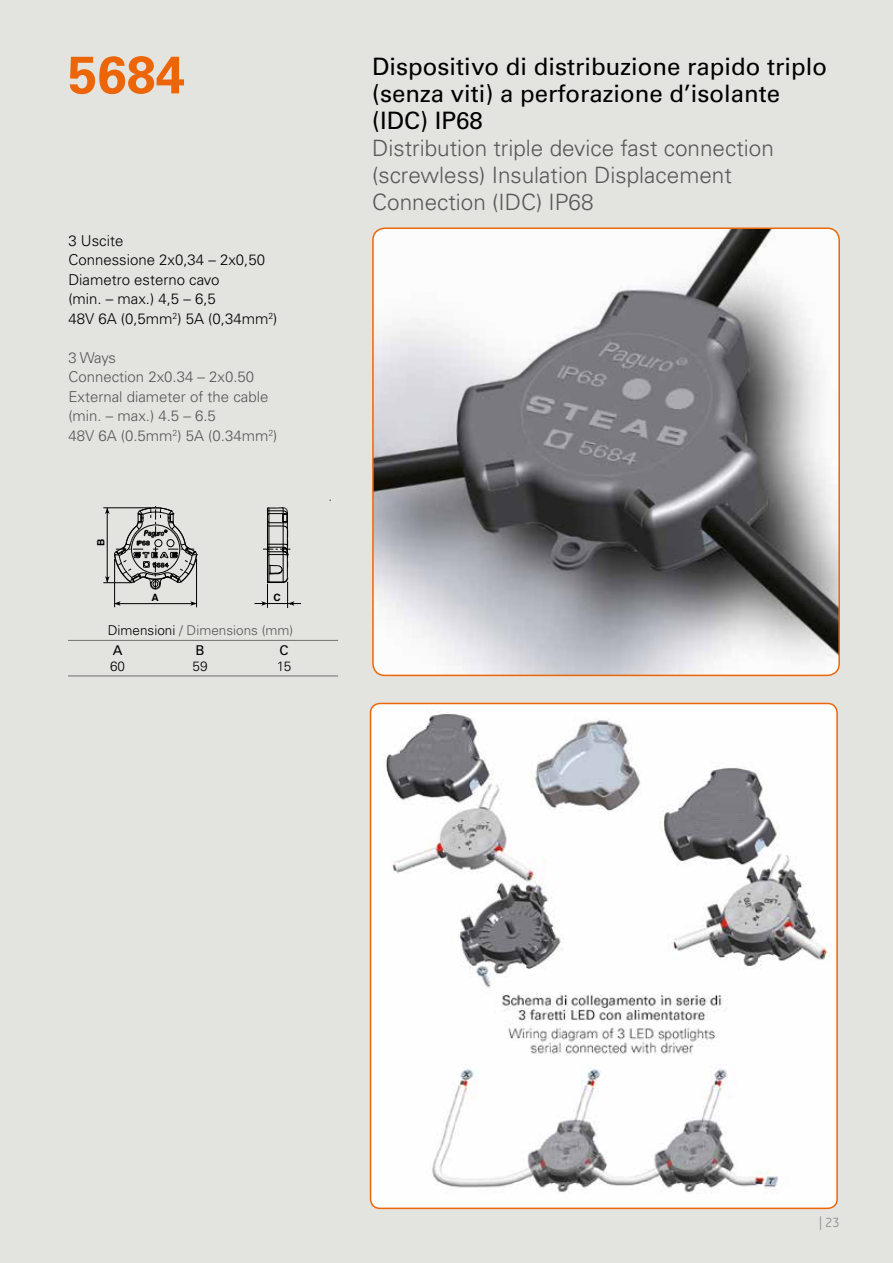
<style>
.page{position:relative;width:893px;height:1263px;background:#e3e3df}
.page>*{position:absolute;margin:0;border:0;box-sizing:border-box;transform-origin:0 0}
.t1{font:700 52.5px "Univers";color:#ec6608}
.t2{font:24px/27px "Univers";color:#000}
.t3{font:300 22.5px/27px "Univers";color:#575756}
.t4{font:300 15px/19.5px "Univers";color:#575756}
.t5{font:300 15px/19.5px "Univers";color:#000}
.t6{font:300 13.5px/19.5px "Univers";color:#575756}
.t7{font:300 13.5px "Univers";color:#000}
.t8{font:13.5px "GE Inspira";color:#878787}
.t9{font:13.5px "Univers";color:#000}
.t10{font:700 10.05px "Helvetica";color:#000}
.s1{color:#000}
.s2{font-weight:400;color:#000}
</style>
<div class="page">
<img style="left:374px;top:703px;width:462px;height:503px">
<div style="left:370px;top:703px;width:468px;height:506px;border:2px solid #ec6608;border-radius:9px"></div>
<img style="left:374px;top:230px;width:465px;height:445px">
<div style="left:372px;top:227px;width:468px;height:449px;border:2px solid #ec6608;border-radius:12px"></div>
<hr style="left:68px;top:640px;width:270px;height:1px;background:#706f6f">
<hr style="left:68px;top:676px;width:270px;height:1px;background:#706f6f">
<hr style="left:255px;top:603px;width:46px;height:1px;background:#000">
<svg style="left:115px;top:601px;width:6px;height:5px"></svg>
<svg style="left:190px;top:601px;width:6px;height:5px"></svg>
<hr style="left:115px;top:603px;width:82px;height:1px;background:#000">
<hr style="left:114px;top:559px;width:1px;height:48px;background:#000">
<hr style="left:196px;top:559px;width:1px;height:48px;background:#000">
<svg style="left:261px;top:507px;width:33px;height:101px"></svg>
<svg style="left:103px;top:506px;width:95px;height:85px"></svg>
<h1 class="t1" style="left:68px;top:44px;width:118px">5684</h1>
<h2 class="t2" style="left:372px;top:53px;width:456px">Dispositivo di distribuzione rapido triplo (senza viti) a perforazione d’isolante (IDC) IP68</h2>
<h3 class="t3" style="left:372px;top:135px;width:403px">Distribution triple device fast connection (screwless) Insulation Displacement<br>Connection (IDC) IP68</h3>
<p class="t5" style="left:68px;top:231px;width:210px">3 U scite<br>Connessione 2x0,34 – 2x0,50<br>Diametro esterno cavo<br>(min. – max.) 4,5 – 6,5<br>48V 6A (0,5mm<sup>2</sup>) 5A (0,34mm<sup>2</sup>)</p>
<p class="t4" style="left:68px;top:348px;width:210px">3 Ways<br>Connection 2x0.34 – 2x0.50<br>External diameter of the cable (min. – max.) 4.5 – 6.5<br>48V 6A (0.5mm<sup>2</sup>) 5A (0.34mm<sup>2</sup>)</p>
<p class="t10" style="left:93px;top:546px;width:9px;rotate:-90deg">B</p>
<p class="t10" style="left:151px;top:590px;width:9px">A</p>
<p class="t10" style="left:273px;top:590px;width:9px">C</p>
<p class="t6" style="left:113px;top:621px;width:182px;text-indent:-5px"><span class="s1">Dimensioni</span> / Dimensions (mm)<br><span class="s2">A</span></p>
<p class="t9" style="left:196px;top:642px;width:11px">B</p>
<p class="t9" style="left:280px;top:642px;width:11px">C</p>
<p class="t7" style="left:110px;top:658px;width:17px">60</p>
<p class="t7" style="left:193px;top:658px;width:17px">59</p>
<p class="t7" style="left:277px;top:658px;width:16px">15</p>
<p class="t8" style="left:819px;top:1214px;width:22px">| 23</p>
</div>
